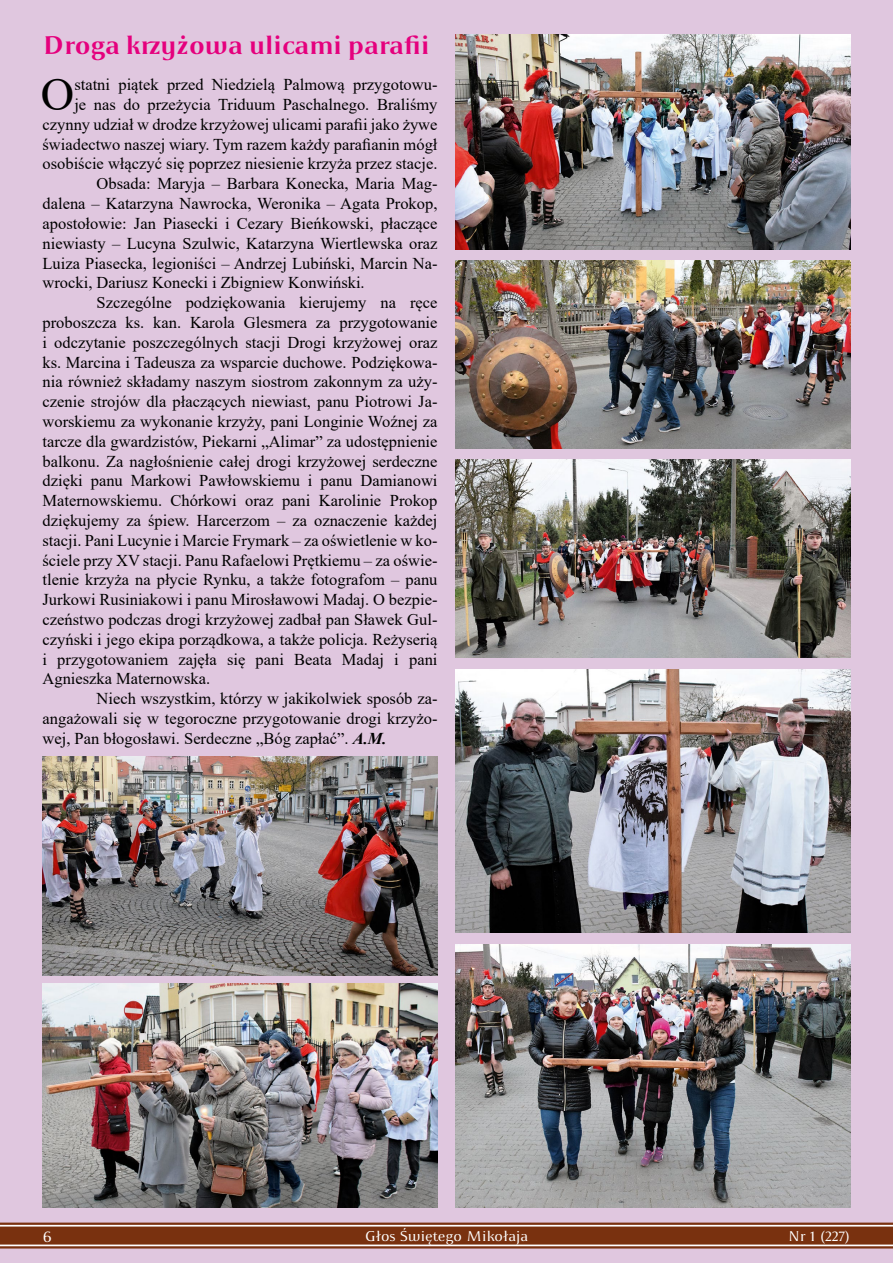
<style>
.page{position:relative;width:893px;height:1263px;background:#e0c7df}
.page>*{position:absolute;margin:0;border:0;box-sizing:border-box;transform-origin:0 0}
.t1{font:46.35px "Times New Roman";color:#000}
.t2{font:700 27px "Apolonia";color:#e5007d}
.t3{font:16.5px "Times New Roman";color:#000}
.t4{font:16.5px "Apolonia";color:#fff}
.t5{font:15px "Apolonia";color:#fff}
.s1{font-weight:700;font-style:italic}
</style>
<div class="page">
<hr style="left:0;top:1244px;width:893px;height:3px;background:#fff">
<hr style="left:0;top:1224px;width:893px;height:3px;background:#fff">
<div style="left:0;top:1226px;width:893px;height:18px;background:#79310f"></div>
<hr style="left:0;top:1222px;width:893px;height:3px;background:#79310f">
<hr style="left:0;top:1246px;width:893px;height:2px;background:#79310f">
<img style="left:43px;top:757px;width:394px;height:219px">
<img style="left:43px;top:983px;width:394px;height:225px">
<img style="left:455px;top:34px;width:395px;height:216px">
<img style="left:455px;top:261px;width:395px;height:187px">
<img style="left:455px;top:459px;width:395px;height:199px">
<img style="left:455px;top:669px;width:395px;height:263px">
<img style="left:455px;top:944px;width:395px;height:264px">
<h2 class="t2" style="left:43px;top:30px;width:388px">Droga krzyżowa ulicami parafii</h2>
<h1 class="t1" style="left:41px;top:62px;width:35px">O</h1>
<p class="t3" style="left:74px;top:73px;width:365px">statni piątek przed Niedzielą Palmową przygotowu-</p>
<p class="t3" style="left:74px;top:93px;width:365px">je nas do przeżycia Triduum Paschalnego. Braliśmy</p>
<p class="t3" style="left:43px;top:113px;width:396px">czynny udział w drodze krzyżowej ulicami parafii jako żywe</p>
<p class="t3" style="left:43px;top:133px;width:396px">świadectwo naszej wiary. Tym razem każdy parafianin mógł</p>
<p class="t3" style="left:43px;top:152px;width:396px">osobiście włączyć się poprzez niesienie krzyża przez stacje.</p>
<p class="t3" style="left:97px;top:172px;width:342px">Obsada: Maryja – Barbara Konecka, Maria Mag-</p>
<p class="t3" style="left:43px;top:192px;width:396px">dalena – Katarzyna Nawrocka, Weronika – Agata Prokop,</p>
<p class="t3" style="left:43px;top:212px;width:396px">apostołowie: Jan Piasecki i Cezary Bieńkowski, płaczące</p>
<p class="t3" style="left:43px;top:232px;width:396px">niewiasty – Lucyna Szulwic, Katarzyna Wiertlewska oraz</p>
<p class="t3" style="left:43px;top:251px;width:396px">Luiza Piasecka, legioniści – Andrzej Lubiński, Marcin Na-</p>
<p class="t3" style="left:43px;top:271px;width:324px">wrocki, Dariusz Konecki i Zbigniew Konwiński.</p>
<p class="t3" style="left:97px;top:291px;width:342px">Szczególne podziękowania kierujemy na ręce</p>
<p class="t3" style="left:43px;top:311px;width:396px">proboszcza ks. kan. Karola Glesmera za przygotowanie</p>
<p class="t3" style="left:43px;top:331px;width:396px">i odczytanie poszczególnych stacji Drogi krzyżowej oraz</p>
<p class="t3" style="left:43px;top:350px;width:396px">ks. Marcina i Tadeusza za wsparcie duchowe. Podziękowa-</p>
<p class="t3" style="left:43px;top:370px;width:396px">nia również składamy naszym siostrom zakonnym za uży-</p>
<p class="t3" style="left:43px;top:390px;width:396px">czenie strojów dla płaczących niewiast, panu Piotrowi Ja-</p>
<p class="t3" style="left:43px;top:410px;width:396px">worskiemu za wykonanie krzyży, pani Longinie Woźnej za</p>
<p class="t3" style="left:43px;top:430px;width:396px">tarcze dla gwardzistów, Piekarni „Alimar” za udostępnienie</p>
<p class="t3" style="left:43px;top:449px;width:396px">balkonu. Za nagłośnienie całej drogi krzyżowej serdeczne</p>
<p class="t3" style="left:43px;top:469px;width:396px">dzięki panu Markowi Pawłowskiemu i panu Damianowi</p>
<p class="t3" style="left:43px;top:489px;width:396px">Maternowskiemu. Chórkowi oraz pani Karolinie Prokop</p>
<p class="t3" style="left:43px;top:509px;width:396px">dziękujemy za śpiew. Harcerzom – za oznaczenie każdej</p>
<p class="t3" style="left:43px;top:529px;width:396px">stacji. Pani Lucynie i Marcie Frymark – za oświetlenie w ko-</p>
<p class="t3" style="left:43px;top:548px;width:396px">ściele przy XV stacji. Panu Rafaelowi Prętkiemu – za oświe-</p>
<p class="t3" style="left:43px;top:568px;width:396px">tlenie krzyża na płycie Rynku, a także fotografom – panu</p>
<p class="t3" style="left:43px;top:588px;width:396px">Jurkowi Rusiniakowi i panu Mirosławowi Madaj. O bezpie-</p>
<p class="t3" style="left:43px;top:608px;width:396px">czeństwo podczas drogi krzyżowej zadbał pan Sławek Gul-</p>
<p class="t3" style="left:43px;top:628px;width:396px">czyński i jego ekipa porządkowa, a także policja. Reżyserią</p>
<p class="t3" style="left:43px;top:647px;width:396px">i przygotowaniem zajęła się pani Beata Madaj i pani</p>
<p class="t3" style="left:43px;top:667px;width:169px">Agnieszka Maternowska.</p>
<p class="t3" style="left:97px;top:687px;width:342px">Niech wszystkim, którzy w jakikolwiek sposób za-</p>
<p class="t3" style="left:43px;top:707px;width:396px">angażowali się w tegoroczne przygotowanie drogi krzyżo-</p>
<p class="t3" style="left:43px;top:727px;width:346px">wej, Pan błogosławi. Serdeczne „Bóg zapłać”. <span class="s1">A.M.</span></p>
<p class="t4" style="left:43px;top:1226px;width:11px">6</p>
<p class="t5" style="left:365px;top:1227px;width:165px">Głos Świętego Mikołaja</p>
<p class="t5" style="left:788px;top:1228px;width:64px">Nr 1 (227)</p>
</div>
